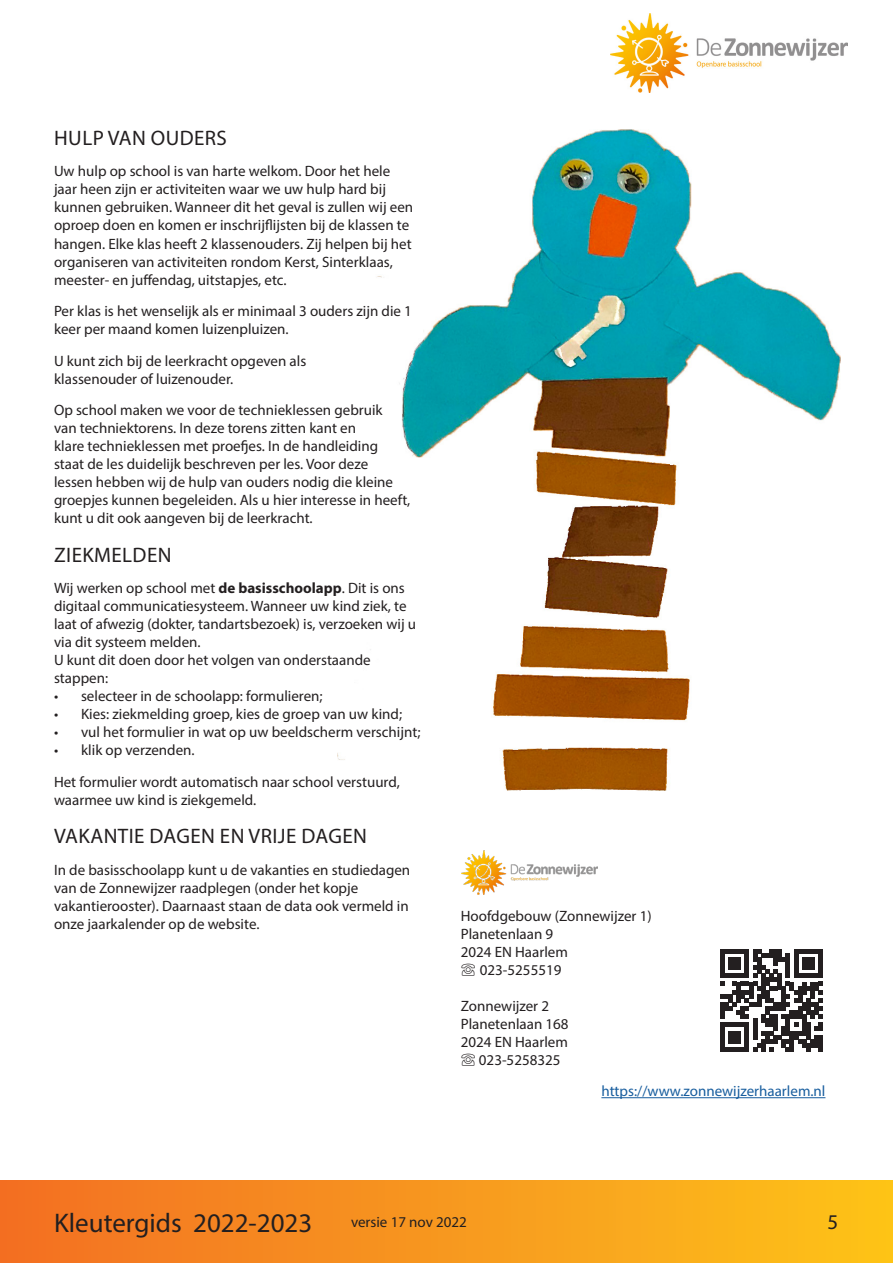
<style>
.page{position:relative;width:893px;height:1263px;background:#fff}
.page>*{position:absolute;margin:0;border:0;box-sizing:border-box;transform-origin:0 0}
.t1{font:27px "Myriad Pro";color:#231f20}
.Kop1{font:21px "Myriad Pro";letter-spacing:.02em;color:#231f20}
.Body_Style{font:15px/18px "Myriad Pro";color:#231f20}
.Body_Style-2{font:15px "Myriad Pro";color:#175d9e}
.s1{font-weight:700}
</style>
<div class="page">
<div style="left:0;top:1181px;width:892px;height:81px;background:linear-gradient(to right,#f26e23,#fdc319)"></div>
<img style="left:611px;top:14px;width:237px;height:78px">
<img style="left:338px;top:129px;width:502px;height:661px">
<img style="left:462px;top:850px;width:135px;height:45px">
<svg style="left:720px;top:949px;width:103px;height:102px"></svg>
<div style="left:818px;top:1023px;width:5px;height:8px;background:#231f20"></div>
<div style="left:818px;top:1035px;width:5px;height:8px;background:#231f20"></div>
<div style="left:818px;top:1043px;width:5px;height:8px;background:#231f20"></div>
<hr style="left:601px;top:1097px;width:224px;height:1px;background:#175d9e">
<p class="Kop1" style="left:54px;top:125px;width:174px">HULP VAN OUDERS</p>
<p class="Body_Style" style="left:54px;top:162px;width:361px">Uw hulp op school is van harte welkom. Door het hele jaar heen zijn er activiteiten waar we uw hulp hard bij kunnen gebruiken. Wanneer dit het geval is zullen wij een oproep doen en komen er inschrijflijsten bij de klassen te hangen. Elke klas heeft 2 klassenouders. Zij helpen bij het organiseren van activiteiten rondom Kerst, Sinterklaas, meester- en juffendag, uitstapjes, etc.</p>
<p class="Body_Style" style="left:54px;top:302px;width:359px">Per klas is het wenselijk als er minimaal 3 ouders zijn die 1 keer per maand komen luizenpluizen.</p>
<p class="Body_Style" style="left:54px;top:351px;width:254px">U kunt zich bij de leerkracht opgeven als klassenouder of luizenouder.</p>
<p class="Body_Style" style="left:54px;top:401px;width:358px">Op school maken we voor de technieklessen gebruik<br>van techniektorens. In deze torens zitten kant en<br>klare technieklessen met proefjes. In de handleiding staat de les duidelijk beschreven per les. Voor deze lessen hebben wij de hulp van ouders nodig die kleine groepjes kunnen begeleiden. Als u hier interesse in heeft, kunt u dit ook aangeven bij de leerkracht.</p>
<p class="Kop1" style="left:54px;top:542px;width:119px">ZIEKMELDEN</p>
<p class="Body_Style" style="left:54px;top:579px;width:364px">Wij werken op school met <span class="s1">de basisschoolapp</span>. Dit is ons digitaal communicatiesysteem. Wanneer uw kind ziek, te laat of afwezig (dokter, tandartsbezoek) is, verzoeken wij u via dit systeem melden.<br>U kunt dit doen door het volgen van onderstaande stappen:</p>
<p class="Body_Style" style="left:54px;top:687px;width:270px">• selecteer in de schoolapp: formulieren;</p>
<p class="Body_Style" style="left:54px;top:705px;width:350px">• Kies: ziekmelding groep, kies de groep van uw kind;</p>
<p class="Body_Style" style="left:54px;top:723px;width:368px">• vul het formulier in wat op uw beeldscherm verschijnt;</p>
<p class="Body_Style" style="left:54px;top:741px;width:142px">• klik op verzenden.</p>
<p class="Body_Style" style="left:54px;top:772px;width:347px">Het formulier wordt automatisch naar school verstuurd, waarmee uw kind is ziekgemeld.</p>
<p class="Kop1" style="left:54px;top:823px;width:314px">VAKANTIE DAGEN EN VRIJE DAGEN</p>
<p class="Body_Style" style="left:54px;top:861px;width:358px">In de basisschoolapp kunt u de vakanties en studiedagen van de Zonnewijzer raadplegen (onder het kopje vakantierooster). Daarnaast staan de data ook vermeld in onze jaarkalender op de website.</p>
<p class="Body_Style" style="left:461px;top:907px;width:192px">Hoofdgebouw (Zonnewijzer 1)<br>Planetenlaan 9<br>2024 EN Haarlem<br>☏ 023-5255519</p>
<p class="Body_Style" style="left:461px;top:997px;width:109px">Zonnewijzer 2<br>Planetenlaan 168<br>2024 EN Haarlem ☏ 023-5258325</p>
<p class="Body_Style-2" style="left:601px;top:1082px;width:226px">https://www.zonnewijzerhaarlem.nl</p>
<h1 class="t1" style="left:54px;top:1206px;width:260px">Kleutergids 2022-2023</h1>
<p class="Body_Style" style="left:351px;top:1213px;width:117px">versie 17 nov 2022</p>
<h2 class="Kop1" style="left:827px;top:1209px;width:12px">5</h2>
</div>
